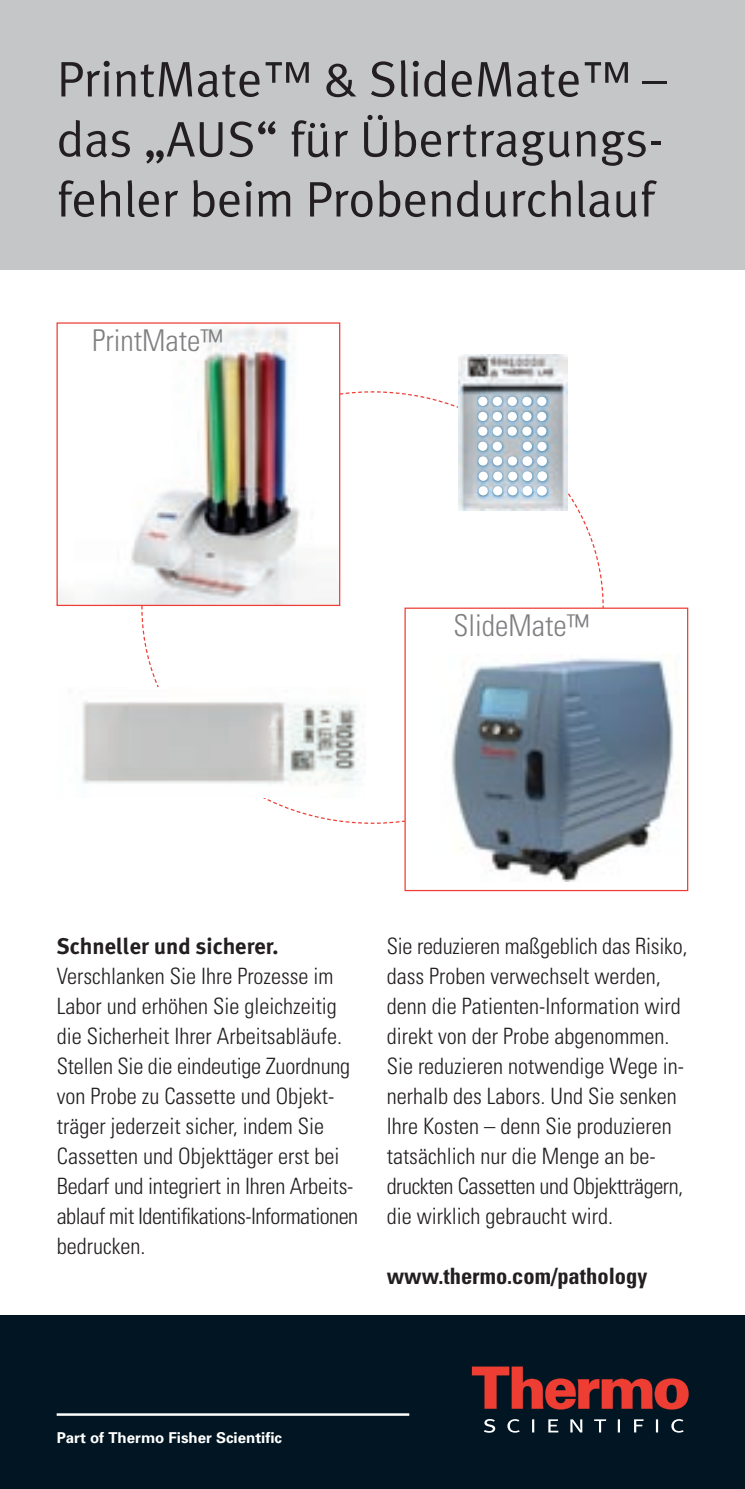
<style>
.page{position:relative;width:745px;height:1489px;background:#fff}
.page>*{position:absolute;margin:0;border:0;box-sizing:border-box;transform-origin:0 0}
.t1{font:50px/60px "Meta Plus LF";color:#231f20;text-align:justify}
.t2{font:300 condensed 30px "Univers";color:#808083}
.t3{font:300 condensed 22.5px/30px "Univers";color:#231f20}
.t4{font:700 condensed 22.5px "Univers";color:#231f20}
.t5{font:700 22.5px "Meta Plus LF";color:#231f20}
.t6{font:700 15px "Univers";color:#fff}
</style>
<div class="page">
<svg style="left:141px;top:390px;width:463px;height:434px"></svg>
<div style="left:0;top:1315px;width:744px;height:173px;background:#011622"></div>
<hr style="left:57px;top:1413px;width:352px;height:2px;background:#fff">
<svg style="left:471px;top:1366px;width:217px;height:43px"></svg>
<svg style="left:484px;top:1419px;width:199px;height:13px"></svg>
<div style="left:0;top:0;width:744px;height:269px;background:#c5c6c8"></div>
<img style="left:58px;top:325px;width:280px;height:279px">
<div style="left:56px;top:322px;width:284px;height:284px;border:1px solid #ee3e34"></div>
<div style="left:405px;top:608px;width:282px;height:282px;background:#fff"></div>
<img style="left:451px;top:658px;width:223px;height:223px">
<div style="left:404px;top:607px;width:283px;height:284px;border:1px solid #ee3e34"></div>
<img style="left:458px;top:355px;width:109px;height:156px">
<div style="left:478px;top:396px;width:9px;height:10px;background:#fff;border-radius:50%"></div>
<svg style="left:492px;top:396px;width:9px;height:10px"></svg>
<svg style="left:507px;top:396px;width:9px;height:10px"></svg>
<div style="left:522px;top:396px;width:9px;height:10px;background:#fff;border-radius:50%"></div>
<div style="left:537px;top:396px;width:9px;height:10px;background:#fff;border-radius:50%"></div>
<div style="left:478px;top:412px;width:9px;height:9px;background:#fff;border-radius:50%"></div>
<div style="left:492px;top:412px;width:9px;height:9px;background:#fff;border-radius:50%"></div>
<div style="left:507px;top:412px;width:9px;height:9px;background:#fff;border-radius:50%"></div>
<div style="left:522px;top:412px;width:9px;height:9px;background:#fff;border-radius:50%"></div>
<div style="left:537px;top:412px;width:9px;height:9px;background:#fff;border-radius:50%"></div>
<div style="left:478px;top:426px;width:9px;height:10px;background:#fff;border-radius:50%"></div>
<div style="left:492px;top:426px;width:9px;height:10px;background:#fff;border-radius:50%"></div>
<div style="left:507px;top:426px;width:9px;height:10px;background:#fff;border-radius:50%"></div>
<div style="left:522px;top:426px;width:9px;height:10px;background:#fff;border-radius:50%"></div>
<div style="left:537px;top:426px;width:9px;height:10px;background:#fff;border-radius:50%"></div>
<div style="left:478px;top:441px;width:9px;height:10px;background:#fff;border-radius:50%"></div>
<div style="left:492px;top:441px;width:9px;height:10px;background:#fff;border-radius:50%"></div>
<div style="left:522px;top:441px;width:9px;height:10px;background:#fff;border-radius:50%"></div>
<div style="left:537px;top:442px;width:9px;height:9px;background:#fff;border-radius:50%"></div>
<div style="left:478px;top:456px;width:9px;height:9px;background:#fff;border-radius:50%"></div>
<div style="left:492px;top:456px;width:10px;height:9px;background:#fff;border-radius:50%"></div>
<div style="left:507px;top:456px;width:10px;height:9px;background:#fff;border-radius:50%"></div>
<div style="left:522px;top:456px;width:10px;height:10px;background:#fff;border-radius:50%"></div>
<svg style="left:536px;top:456px;width:10px;height:10px"></svg>
<div style="left:478px;top:471px;width:9px;height:10px;background:#fff;border-radius:50%"></div>
<div style="left:493px;top:471px;width:9px;height:10px;background:#fff;border-radius:50%"></div>
<svg style="left:507px;top:471px;width:10px;height:10px"></svg>
<div style="left:522px;top:471px;width:10px;height:10px;background:#fff;border-radius:50%"></div>
<div style="left:537px;top:471px;width:9px;height:10px;background:#fff;border-radius:50%"></div>
<div style="left:478px;top:486px;width:9px;height:9px;background:#fff;border-radius:50%"></div>
<div style="left:493px;top:486px;width:9px;height:9px;background:#fff;border-radius:50%"></div>
<div style="left:507px;top:486px;width:10px;height:9px;background:#fff;border-radius:50%"></div>
<div style="left:522px;top:486px;width:10px;height:9px;background:#fff;border-radius:50%"></div>
<div style="left:536px;top:486px;width:10px;height:9px;background:#fff;border-radius:50%"></div>
<img style="left:82px;top:687px;width:283px;height:110px">
<h1 class="t1" style="left:57px;top:48px;width:610px">PrintMate™ &amp; SlideMate™ – das „AUS“ für Übertragungs&shy;fehler beim Probendurchlauf</h1>
<h2 class="t2" style="left:92px;top:322px;width:131px">PrintMate™</h2>
<h2 class="t2" style="left:453px;top:607px;width:136px">SlideMate™</h2>
<p class="t5" style="left:57px;top:933px;width:223px">Schneller und sicherer.</p>
<p class="t3" style="left:57px;top:961px;width:302px">Verschlanken Sie Ihre Prozesse im Labor und erhöhen Sie gleichzeitig die Sicherheit Ihrer Arbeitsabläufe.<br>Stellen Sie die eindeutige Zuordnung von Probe zu Cassette und Objekt&shy;träger jederzeit sicher, indem Sie Cassetten und Objekttäger erst bei Bedarf und integriert in Ihren Arbeits&shy;ablauf mit Identifikations-Informationen bedrucken.</p>
<p class="t3" style="left:386px;top:931px;width:302px">Sie reduzieren maßgeblich das Risiko, dass Proben verwechselt werden, denn die Patienten-Information wird direkt von der Probe abgenommen.<br>Sie reduzieren notwendige Wege in&shy;nerhalb des Labors. Und Sie senken Ihre Kosten – denn Sie produzieren tatsächlich nur die Menge an be&shy;druckten Cassetten und Objektträgern, die wirklich gebraucht wird.</p>
<p class="t4" style="left:386px;top:1262px;width:262px">www.thermo.com/pathology</p>
<p class="t6" style="left:57px;top:1428px;width:227px">Part of Thermo Fisher Scientific</p>
</div>
